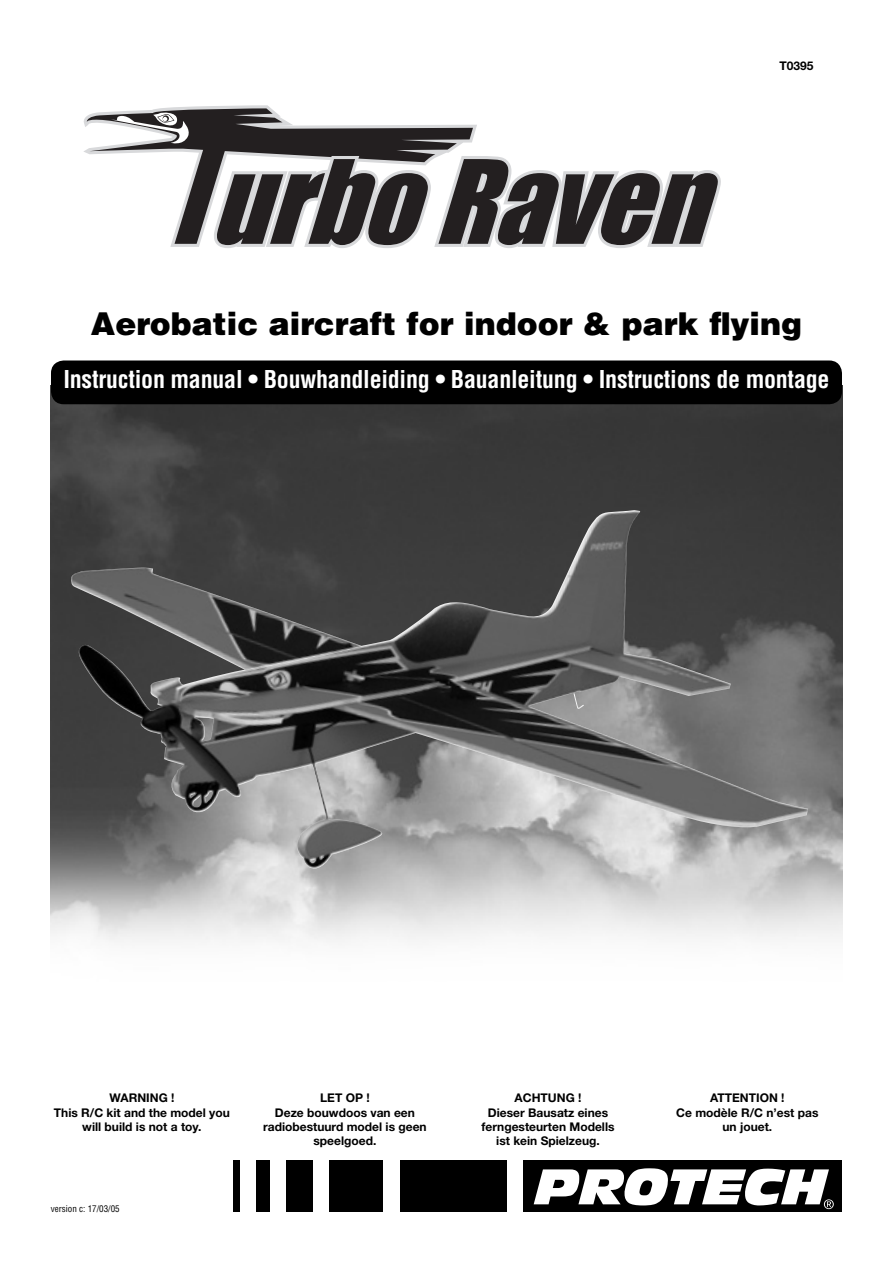
<style>
.page{position:relative;width:893px;height:1263px;background:#fff}
.page>*{position:absolute;margin:0;border:0;box-sizing:border-box;transform-origin:0 0}
.t1{font:900 31.5px "Helvetica";color:#000}
.t2{font:700 condensed 24px "Helvetica";letter-spacing:-.01em;color:#fff}
.t3{font:700 12px/14.4px "Helvetica Neue";color:#000;text-align:center}
.t4{font:condensed 9px "Helvetica";color:#000}
</style>
<div class="page">
<img style="left:51px;top:395px;width:791px;height:547px">
<div style="left:51px;top:361px;width:791px;height:43px;background:#000;border-radius:13px"></div>
<div style="left:523px;top:1161px;width:319px;height:51px;background:#000"></div>
<div style="left:400px;top:1161px;width:106px;height:51px;background:#000"></div>
<div style="left:330px;top:1161px;width:53px;height:51px;background:#000"></div>
<div style="left:286px;top:1161px;width:27px;height:51px;background:#000"></div>
<div style="left:256px;top:1161px;width:14px;height:51px;background:#000"></div>
<div style="left:233px;top:1161px;width:6px;height:51px;background:#000"></div>
<svg style="left:534px;top:1168px;width:300px;height:41px"></svg>
<img style="left:71px;top:510px;width:737px;height:361px">
<svg style="left:83px;top:105px;width:394px;height:142px"></svg>
<svg style="left:87px;top:108px;width:386px;height:136px"></svg>
<svg style="left:111px;top:111px;width:80px;height:35px"></svg>
<svg style="left:214px;top:156px;width:507px;height:92px"></svg>
<p class="t3" style="left:779px;top:60px;width:36px">T0395</p>
<h1 class="t1" style="left:91px;top:312px;width:713px">Aerobatic aircraft for indoor &amp; park flying</h1>
<h2 class="t2" style="left:63px;top:370px;width:768px">Instruction manual • Bouwhandleiding • Bauanleitung • Instructions de montage</h2>
<p class="t3" style="left:54px;top:1092px;width:177px">WARNING !<br>This R/C kit and the model you will build is not a toy.</p>
<p class="t3" style="left:263px;top:1092px;width:165px">LET OP !<br>Deze bouwdoos van een radiobestuurd model is geen speelgoed.</p>
<p class="t3" style="left:481px;top:1092px;width:135px">ACHTUNG !<br>Dieser Bausatz eines ferngesteurten Modells ist kein Spielzeug.</p>
<p class="t3" style="left:676px;top:1092px;width:144px">ATTENTION !<br>Ce modèle R/C n’est pas un jouet.</p>
<p class="t4" style="left:51px;top:1205px;width:70px">version c: 17/03/05</p>
</div>
